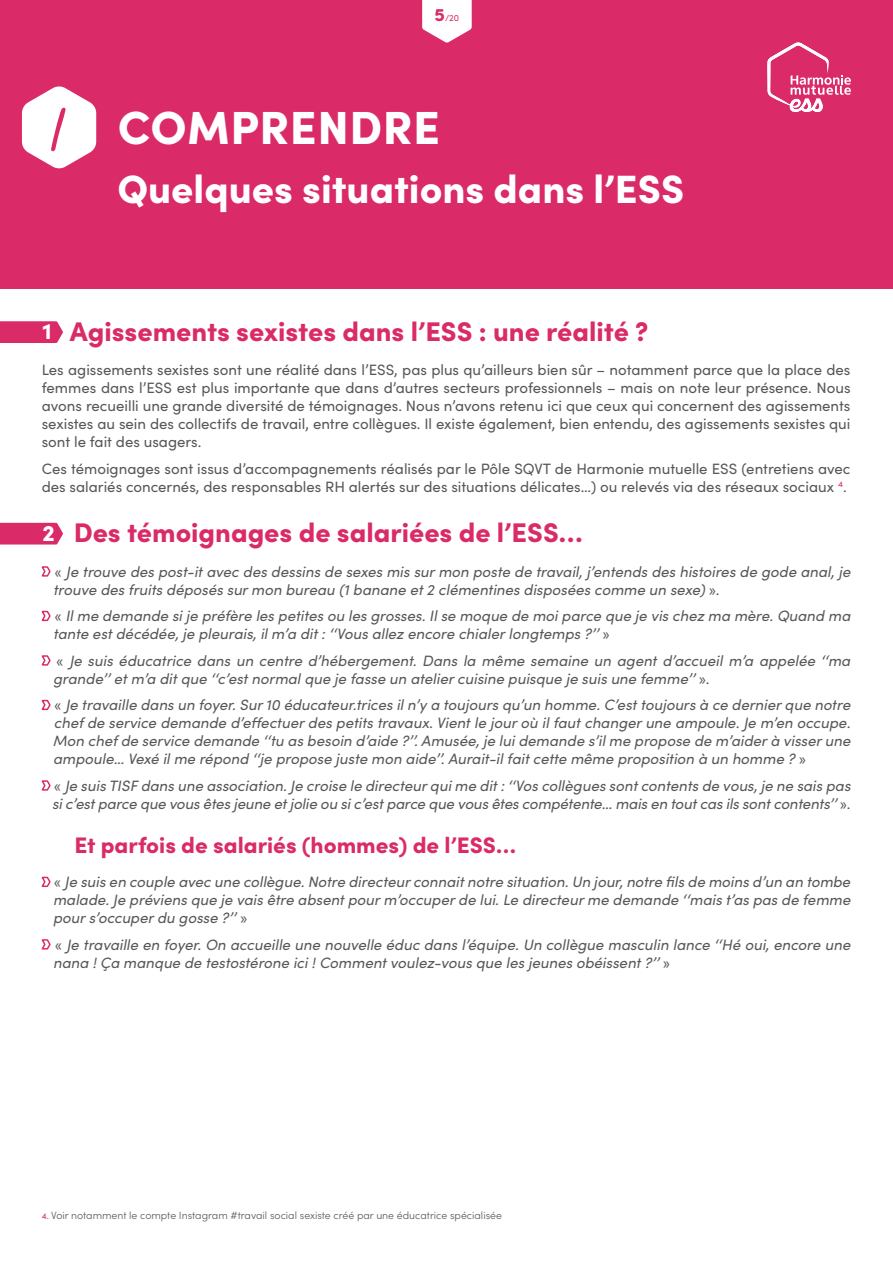
<style>
.page{position:relative;width:893px;height:1263px;background:#fff}
.page>*{position:absolute;margin:0;border:0;box-sizing:border-box;transform-origin:0 0}
.t1{font:700 69.6px "The Bouquet List";color:#da2b68}
.t2{font:900 46.5px "Sofia Pro";letter-spacing:.01em;color:#fff}
.t3{font:900 39.6px "Sofia Pro";color:#fff}
.t4{font:900 27px "Sofia Pro";color:#da2b68}
.t5{font:900 22.5px "Sofia Pro";color:#da2b68}
.Paragraphe{font:italic 15px/18px "Sofia Pro";color:#57585a}
.Paragraphe-2{font:15px/18px "Sofia Pro";color:#57585a;text-align:justify}
.Paragraphe-3{font:300 10.5px "Sofia Pro";color:#57585a}
.t6{font:9px "Sofia Pro";color:#da2b68}
.s1{font-weight:900;font-size:18px}
.s2{font-size:22.5px;color:#fff}
.s3{font-style:normal}
.s4{font-weight:400;font-size:8.7px;color:#da2b68}
</style>
<div class="page">
<div style="left:0;top:0;width:893px;height:288px;background:#da2b68"></div>
<svg style="left:767px;top:43px;width:84px;height:69px"></svg>
<svg style="left:422px;top:0;width:50px;height:43px"></svg>
<svg style="left:22px;top:86px;width:75px;height:83px"></svg>
<svg style="left:0;top:321px;width:63px;height:22px"></svg>
<svg style="left:41px;top:566px;width:10px;height:11px"></svg>
<svg style="left:41px;top:610px;width:10px;height:12px"></svg>
<svg style="left:41px;top:655px;width:10px;height:11px"></svg>
<svg style="left:41px;top:699px;width:10px;height:12px"></svg>
<svg style="left:41px;top:780px;width:10px;height:11px"></svg>
<svg style="left:41px;top:876px;width:10px;height:12px"></svg>
<svg style="left:41px;top:939px;width:10px;height:11px"></svg>
<svg style="left:0;top:523px;width:63px;height:21px"></svg>
<p class="t1" style="left:52px;top:80px;width:16px">1</p>
<p class="t6" style="left:435px;top:11px;width:26px"><span class="s1">5</span>/20</p>
<p class="t2" style="left:118px;top:91px;width:324px">COMPRENDRE</p>
<p class="t3" style="left:117px;top:158px;width:568px">Quelques situations dans l’ESS</p>
<p class="t4" style="left:43px;top:310px;width:608px"><span class="s2">1</span> Agissements sexistes dans l’ESS : une réalité ?</p>
<p class="Paragraphe-2" style="left:42px;top:360px;width:810px">Les agissements sexistes sont une réalité dans l’ESS, pas plus qu’ailleurs bien sûr – notamment parce que la place des femmes dans l’ESS est plus importante que dans d’autres secteurs professionnels – mais on note leur présence. Nous avons recueilli une grande diversité de témoignages. Nous n’avons retenu ici que ceux qui concernent des agissements sexistes au sein des collectifs de travail, entre collègues. Il existe également, bien entendu, des agissements sexistes qui sont le fait des usagers.</p>
<p class="Paragraphe-2" style="left:42px;top:459px;width:810px">Ces témoignages sont issus d’accompagnements réalisés par le Pôle SQVT de Harmonie mutuelle ESS (entretiens avec des salariés concernés, des responsables RH alertés sur des situations délicates…) ou relevés via des réseaux sociaux <sup>4</sup>.</p>
<p class="t4" style="left:43px;top:512px;width:542px"><span class="s2">2</span> Des témoignages de salariées de l’ESS…</p>
<p class="Paragraphe" style="left:53px;top:561px;width:799px"><span class="s3">«</span> Je trouve des post-it avec des dessins de sexes mis sur mon poste de travail, j’entends des histoires de gode anal, je trouve des fruits déposés sur mon bureau (1 banane et 2 clémentines disposées comme un sexe) <span class="s3">».</span></p>
<p class="Paragraphe" style="left:53px;top:606px;width:799px"><span class="s3">«</span> Il me demande si je préfère les petites ou les grosses. Il se moque de moi parce que je vis chez ma mère. Quand ma tante est décédée, je pleurais, il m’a dit : ‘‘Vous allez encore chialer longtemps ?’’ <span class="s3">»</span></p>
<p class="Paragraphe" style="left:53px;top:650px;width:799px"><span class="s3">«</span> Je suis éducatrice dans un centre d’hébergement. Dans la même semaine un agent d’accueil m’a appelée ‘‘ma grande’’ et m’a dit que ‘‘c’est normal que je fasse un atelier cuisine puisque je suis une femme’’ <span class="s3">».</span></p>
<p class="Paragraphe" style="left:53px;top:695px;width:799px;text-align:justify"><span class="s3">«</span> Je travaille dans un foyer. Sur 10 éducateur.trices il n’y a toujours qu’un homme. C’est toujours à ce dernier que notre chef de service demande d’effectuer des petits travaux. Vient le jour où il faut changer une ampoule. Je m’en occupe.<br>Mon chef de service demande ‘‘tu as besoin d’aide ?’’. Amusée, je lui demande s’il me propose de m’aider à visser une ampoule… Vexé il me répond ‘‘je propose juste mon aide’’. Aurait-il fait cette même proposition à un homme ? <span class="s3">»</span></p>
<p class="Paragraphe" style="left:52px;top:775px;width:800px"><span class="s3">«</span> Je suis TISF dans une association. Je croise le directeur qui me dit : ‘‘Vos collègues sont contents de vous, je ne sais pas si c’est parce que vous êtes jeune et jolie ou si c’est parce que vous êtes compétente… mais en tout cas ils sont contents’’ <span class="s3">».</span></p>
<p class="t5" style="left:74px;top:827px;width:443px">Et parfois de salariés (hommes) de l’ESS…</p>
<p class="Paragraphe" style="left:53px;top:872px;width:799px;text-align:justify"><span class="s3">«</span> Je suis en couple avec une collègue. Notre directeur connait notre situation. Un jour, notre fils de moins d’un an tombe malade. Je préviens que je vais être absent pour m’occuper de lui. Le directeur me demande ‘‘mais t’as pas de femme pour s’occuper du gosse ?’’ <span class="s3">»</span></p>
<p class="Paragraphe" style="left:53px;top:934px;width:799px"><span class="s3">«</span> Je travaille en foyer. On accueille une nouvelle éduc dans l’équipe. Un collègue masculin lance ‘‘Hé oui, encore une nana ! Ça manque de testostérone ici ! Comment voulez-vous que les jeunes obéissent ?’’ <span class="s3">»</span></p>
<p class="Paragraphe-3" style="left:42px;top:1208px;width:462px"><span class="s4">4.</span> Voir notamment le compte Instagram #travail social sexiste créé par une éducatrice spécialisée</p>
</div>
